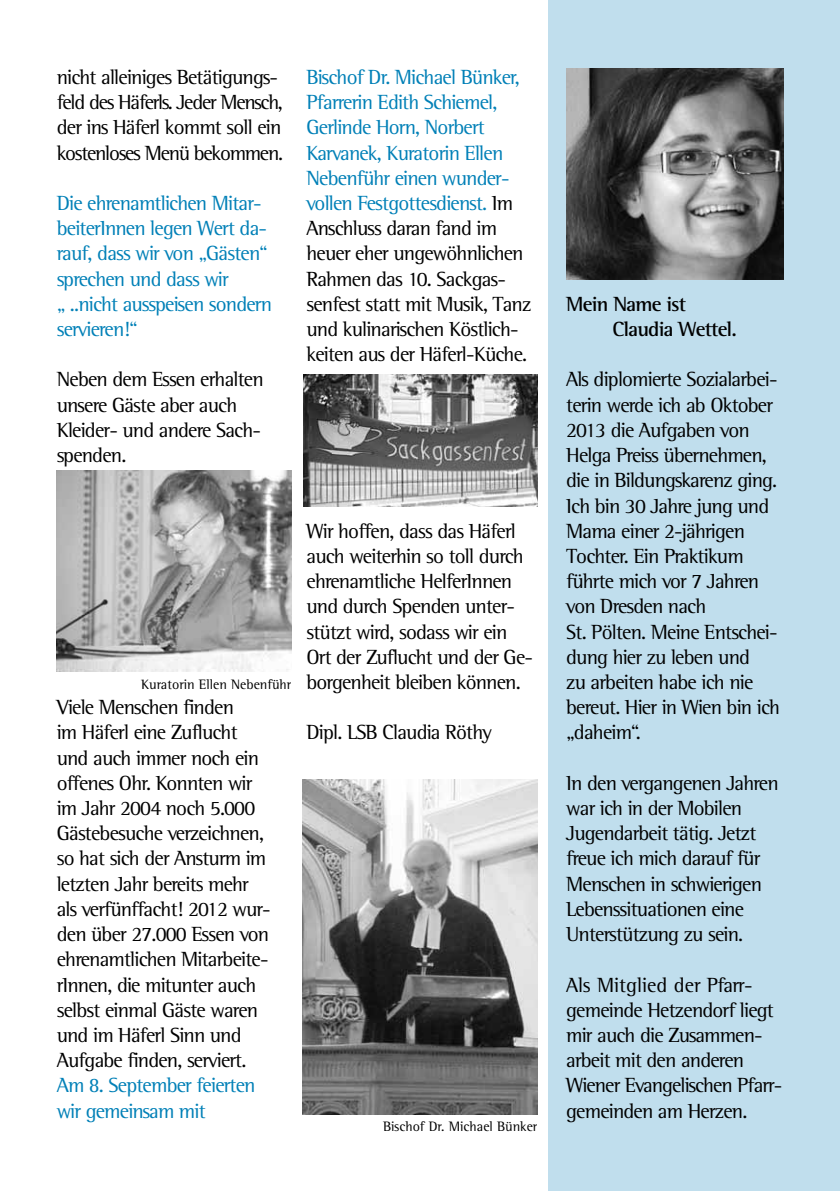
<style>
.page{position:relative;width:840px;height:1191px;background:#fff}
.page>*{position:absolute;margin:0;border:0;box-sizing:border-box;transform-origin:0 0}
.t1{font:21px/25.2px "Rotis Semi Serif";letter-spacing:-.04em;color:#000}
.t2{font:21px/25.2px "Rotis Semi Serif";letter-spacing:-.04em;color:#0080b7}
.t3{font:21px/25.2px "Rotis Semi Serif";letter-spacing:-.06em;color:#000}
.t4{font:700 21px/25.2px "Rotis Semi Serif";letter-spacing:-.04em;color:#000}
.t5{font:14px "Rotis Semi Serif";color:#000}
.s1{color:#0080b7}
</style>
<div class="page">
<div style="left:548px;top:0;width:291px;height:1191px;background:#c0deed"></div>
<img style="left:566px;top:68px;width:216px;height:211px">
<img style="left:302px;top:780px;width:235px;height:335px">
<img style="left:57px;top:471px;width:234px;height:200px">
<img style="left:303px;top:374px;width:234px;height:132px">
<p class="t3" style="left:57px;top:64px;width:228px">nicht alleiniges Betätigungs&shy;feld des Häferls. Jeder Mensch, der ins Häferl kommt soll ein kostenloses Menü bekommen.</p>
<p class="t2" style="left:57px;top:190px;width:217px">Die ehrenamtlichen Mitar&shy;beiterInnen legen Wert da&shy;rauf, dass wir von „Gästen“ sprechen und dass wir<br>„ ..nicht ausspeisen sondern servieren!“</p>
<p class="t1" style="left:57px;top:367px;width:208px">Neben dem Essen erhalten unsere Gäste aber auch<br>Kleider- und andere Sach&shy;spenden.</p>
<p class="t1" style="left:306px;top:64px;width:226px"><span class="s1">Bischof Dr. Michael Bünker,<br>Pfarrerin Edith Schiemel,<br>Gerlinde Horn, Norbert<br>Karvanek, Kuratorin Ellen<br>Nebenführ einen wunder&shy;vollen Festgottesdienst.</span> Im<br>Anschluss daran fand im heuer eher ungewöhnlichen<br>Rahmen das 10. Sackgas&shy;senfest statt mit Musik, Tanz und kulinarischen Köstlich&shy;keiten aus der Häferl-Küche.</p>
<p class="t5" style="left:141px;top:676px;width:151px">Kuratorin Ellen Nebenführ</p>
<p class="t1" style="left:57px;top:694px;width:215px">Viele Menschen finden<br>im Häferl eine Zuflucht und auch immer noch ein offenes Ohr. Konnten wir im Jahr 2004 noch 5.000<br>Gästebesuche verzeichnen, so hat sich der Ansturm im letzten Jahr bereits mehr als verfünffacht! 2012 wur&shy;den über 27.000 Essen von ehrenamtlichen Mitarbeite&shy;rInnen, die mitunter auch selbst einmal Gäste waren und im Häferl Sinn und<br>Aufgabe finden, serviert.</p>
<p class="t2" style="left:57px;top:1072px;width:200px">Am 8. September feierten wir gemeinsam mit</p>
<p class="t1" style="left:306px;top:518px;width:228px">Wir hoffen, dass das Häferl auch weiterhin so toll durch ehrenamtliche HelferInnen und durch Spenden unter&shy;stützt wird, sodass wir ein<br>Ort der Zuflucht und der Ge&shy;borgenheit bleiben können.</p>
<p class="t1" style="left:306px;top:719px;width:187px">Dipl. LSB Claudia Röthy</p>
<p class="t5" style="left:383px;top:1118px;width:156px">Bischof Dr. Michael Bünker</p>
<p class="t4" style="left:612px;top:291px;width:126px;text-indent:-46px">Mein Name ist<br>Claudia Wettel.</p>
<p class="t1" style="left:566px;top:367px;width:215px">Als diplomierte Sozialarbei&shy;terin werde ich ab Oktober<br>2013 die Aufgaben von<br>Helga Preiss übernehmen, die in Bildungskarenz ging.<br>Ich bin 30 Jahre jung und<br>Mama einer 2-jährigen<br>Tochter. Ein Praktikum führte mich vor 7 Jahren von Dresden nach<br>St. Pölten. Meine Entschei&shy;dung hier zu leben und<br>zu arbeiten habe ich nie bereut. Hier in Wien bin ich „daheim“.</p>
<p class="t1" style="left:566px;top:770px;width:214px">In den vergangenen Jahren war ich in der Mobilen<br>Jugendarbeit tätig. Jetzt freue ich mich darauf für<br>Menschen in schwierigen<br>Lebenssituationen eine<br>Unterstützung zu sein.</p>
<p class="t1" style="left:566px;top:971px;width:217px">Als Mitglied der Pfarr&shy;gemeinde Hetzendorf liegt mir auch die Zusammen&shy;arbeit mit den anderen<br>Wiener Evangelischen Pfarr&shy;gemeinden am Herzen.</p>
</div>
